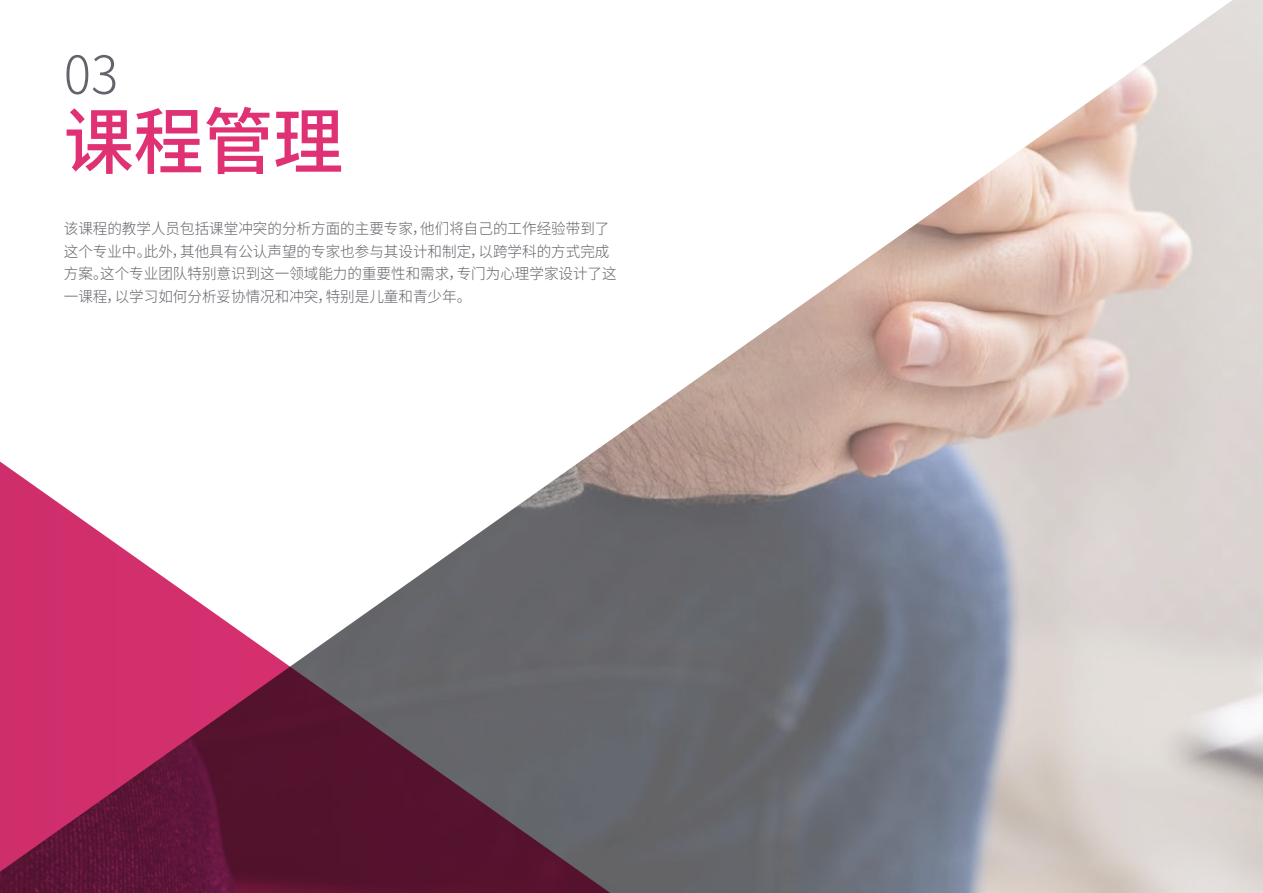
<style>
.page{position:relative;width:1263px;height:893px;background:#fff}
.page>*{position:absolute;margin:0;border:0;box-sizing:border-box;transform-origin:0 0}
.t1{font:500 72px "Source Han Sans CN";color:#df3174}
.t2{font:300 52.5px "Source Han Sans CN";color:#61646a}
.t3{font:300 15px/22.5px "Source Han Sans CN";color:#61646a}
</style>
<div class="page">
<img style="left:602px;top:0;width:661px;height:893px">
<svg style="left:0;top:446px;width:640px;height:447px"></svg>
<h2 class="t2" style="left:64px;top:45px;width:56px">03</h2>
<h1 class="t1" style="left:64px;top:101px;width:281px">课程管理</h1>
<p class="t3" style="left:64px;top:218px;width:554px">该课程的教学人员包括课堂冲突的分析方面的主要专家，他们将自己的工作经验带到了这个专业中。此外，其他具有公认声望的专家也参与其设计和制定，以跨学科的方式完成方案。这个专业团队特别意识到这一领域能力的重要性和需求，专门为心理学家设计了这一课程，以学习如何分析妥协情况和冲突，特别是儿童和青少年。</p>
</div>
